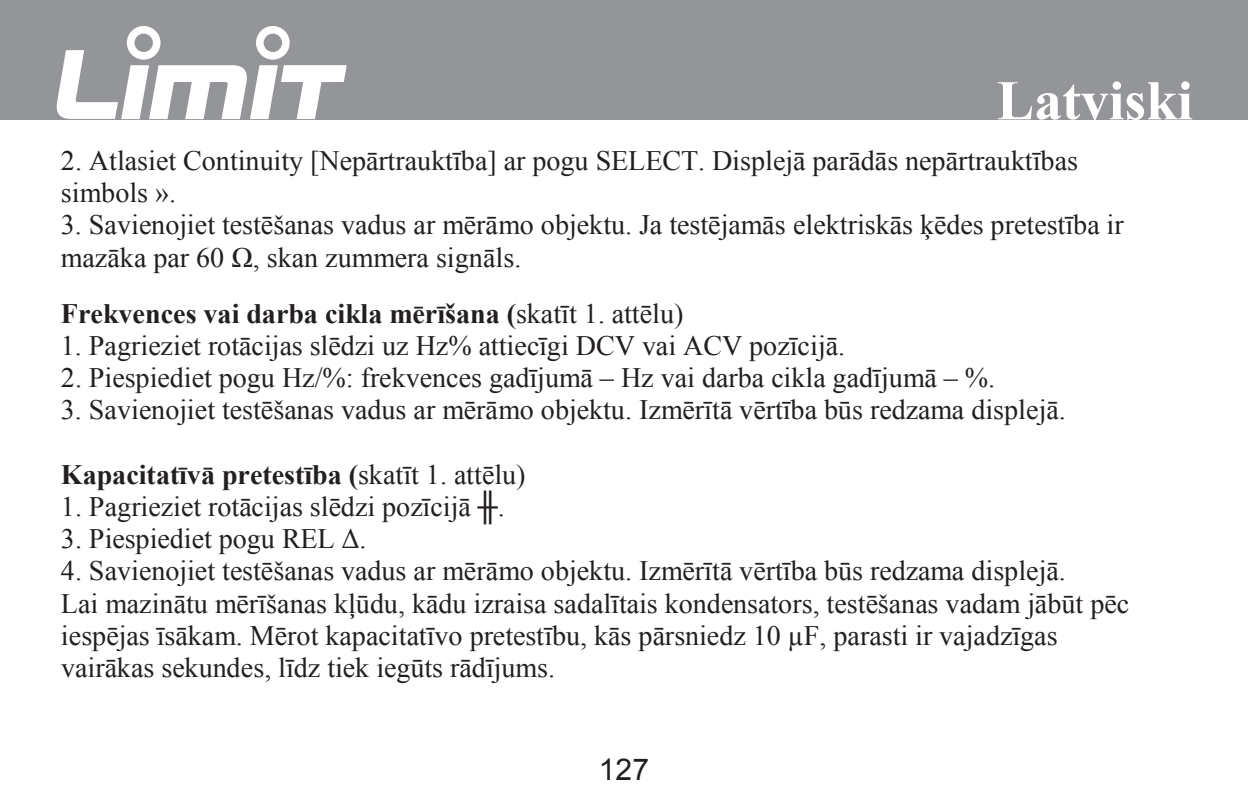
<style>
.page{position:relative;width:1248px;height:794px;background:#fff}
.page>*{position:absolute;margin:0;border:0;box-sizing:border-box;transform-origin:0 0}
.t1{font:700 56px "Times New Roman";color:#fff}
.t2{font:30px "Arial";color:#231f20}
.t3{font:28px/32px "Times New Roman";color:#231f20}
.t4{font:700 28px "Times New Roman";color:#231f20}
.s1{font-weight:400}
</style>
<div class="page">
<div style="left:0;top:0;width:1247px;height:119px;background:#939598"></div>
<svg style="left:57px;top:26px;width:290px;height:93px"></svg>
<p class="t1" style="left:996px;top:62px;width:198px">Latviski</p>
<p class="t3" style="left:61px;top:144px;width:1018px">2. Atlasiet Continuity [Nepārtrauktība] ar pogu SELECT. Displejā parādās nepārtrauktības simbols ».</p>
<p class="t3" style="left:61px;top:208px;width:1064px">3. Savienojiet testēšanas vadus ar mērāmo objektu. Ja testējamās elektriskās ķēdes pretestība ir mazāka par 60 Ω, skan zummera signāls.</p>
<p class="t4" style="left:61px;top:294px;width:624px">Frekvences vai darba cikla mērīšana (<span class="s1">skatīt 1. attēlu)</span></p>
<p class="t3" style="left:61px;top:329px;width:785px">1. Pagrieziet rotācijas slēdzi uz Hz% attiecīgi DCV vai ACV pozīcijā.</p>
<p class="t3" style="left:61px;top:361px;width:935px">2. Piespiediet pogu Hz/%: frekvences gadījumā – Hz vai darba cikla gadījumā – %.</p>
<p class="t3" style="left:61px;top:393px;width:1006px">3. Savienojiet testēšanas vadus ar mērāmo objektu. Izmērītā vērtība būs redzama displejā.</p>
<p class="t4" style="left:61px;top:455px;width:466px">Kapacitatīvā pretestība (<span class="s1">skatīt 1. attēlu)</span></p>
<p class="t3" style="left:61px;top:490px;width:445px">1. Pagrieziet rotācijas slēdzi pozīcijā ╫.</p>
<p class="t3" style="left:61px;top:522px;width:307px">3. Piespiediet pogu REL Δ.</p>
<p class="t3" style="left:61px;top:554px;width:1069px">4. Savienojiet testēšanas vadus ar mērāmo objektu. Izmērītā vērtība būs redzama displejā.<br>Lai mazinātu mērīšanas kļūdu, kādu izraisa sadalītais kondensators, testēšanas vadam jābūt pēc iespējas īsākam. Mērot kapacitatīvo pretestību, kās pārsniedz 10 µF, parasti ir vajadzīgas vairākas sekundes, līdz tiek iegūts rādījums.</p>
<p class="t2" style="left:599px;top:750px;width:52px">127</p>
</div>
